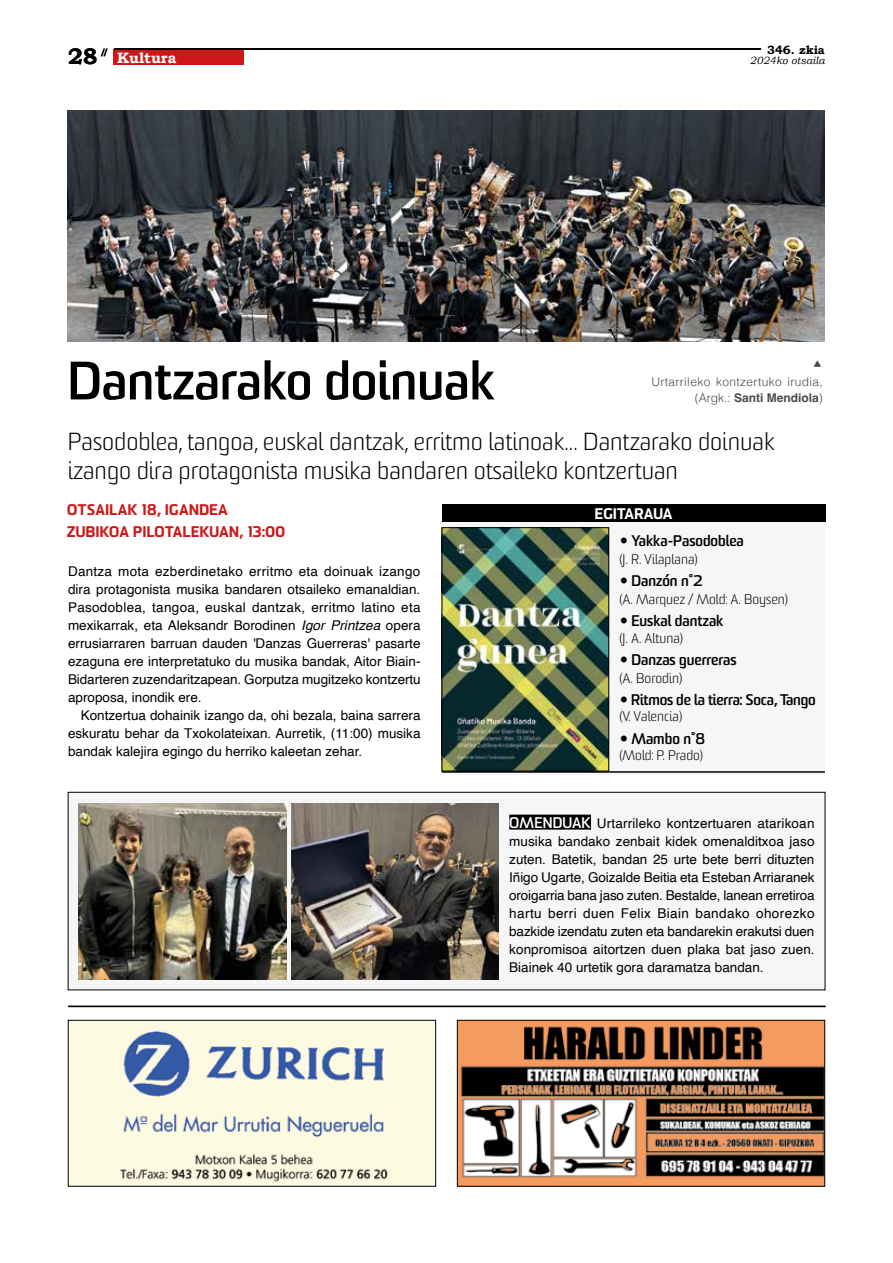
<style>
.page{position:relative;width:893px;height:1263px;background:#fff}
.page>*{position:absolute;margin:0;border:0;box-sizing:border-box;transform-origin:0 0}
.t1{font:700 52.5px "Sommet";color:#000}
.t2{font:300 24px/28.8px "Sommet";color:#000}
.t3{font:700 22.5px "Bookman Old Style";color:#000}
.t4{font:700 15px "Sommet";color:#000}
.t5{font:900 15px/21.8px "Sommet";letter-spacing:.03em;color:#cd1719}
.t6{font:900 15px "Sommet";letter-spacing:.02em;color:#fff}
.t7{font:700 15px "Bookman Old Style";color:#fff}
.t8{font:13.5px/18px "Helvetica";color:#000;text-align:justify}
.t9{font:300 13.5px "Sommet";color:#000}
.t10{font:300 12px/16.2px "Helvetica";letter-spacing:.03em;color:#4a4a49;text-align:right}
.t11{font:700 12px "Bookman Old Style";color:#000}
.t12{font:italic 10.5px "Bookman Old Style";color:#000}
.t13{font:700 9px "Bookman Old Style";color:#000}
.s1{font-weight:700}
.s2{font-style:italic}
.s3{font-family:"Sommet";font-weight:700;font-size:15px;color:#fff}
</style>
<div class="page">
<div style="left:113px;top:49px;width:130px;height:15px;background:#cd1719"></div>
<svg style="left:114px;top:48px;width:647px;height:2px"></svg>
<svg style="left:68px;top:1005px;width:757px;height:2px;background:#454545"></svg>
<div style="left:442px;top:513px;width:383px;height:261px;background:#f6f6f6"></div>
<img style="left:70px;top:1022px;width:364px;height:162px">
<div style="left:68px;top:1020px;width:368px;height:166px;border:1px solid #000"></div>
<img style="left:459px;top:1022px;width:364px;height:162px">
<div style="left:457px;top:1020px;width:368px;height:166px;border:1px solid #000"></div>
<img style="left:68px;top:111px;width:757px;height:231px">
<img style="left:444px;top:529px;width:163px;height:240px">
<div style="left:442px;top:527px;width:167px;height:244px;border:1px solid #000"></div>
<div style="left:442px;top:504px;width:383px;height:18px;background:#000"></div>
<div style="left:68px;top:792px;width:757px;height:198px;background:#f6f6f6"></div>
<div style="left:68px;top:792px;width:757px;height:198px;border:1px solid #000"></div>
<img style="left:78px;top:803px;width:209px;height:176px">
<img style="left:291px;top:803px;width:208px;height:176px">
<div style="left:509px;top:815px;width:82px;height:15px;background:#000"></div>
<hr style="left:442px;top:771px;width:383px;height:2px;background:#000">
<h3 class="t3" style="left:68px;top:40px;width:31px">28</h3>
<p class="t13" style="left:101px;top:45px;width:10px">//</p>
<p class="t11" style="left:767px;top:41px;width:59px">346. zkia</p>
<p class="t7" style="left:117px;top:47px;width:61px">Kultura</p>
<p class="t12" style="left:750px;top:53px;width:76px">2024ko otsaila</p>
<h1 class="t1" style="left:68px;top:348px;width:428px">Dantzarako doinuak</h1>
<p class="t10" style="left:651px;top:372px;width:173px">Urtarrileko kontzertuko irudia, (Argk.: <span class="s1">Santi Mendiola</span>)</p>
<h2 class="t2" style="left:68px;top:428px;width:708px">Pasodoblea, tangoa, euskal dantzak, erritmo latinoak... Dantzarako doinuak izango dira protagonista musika bandaren otsaileko kontzertuan</h2>
<p class="t5" style="left:67px;top:500px;width:220px">OTSAILAK 18, IGANDEA<br>ZUBIKOA PILOTALEKUAN, 13:00</p>
<p class="t8" style="left:68px;top:563px;width:354px">Dantza mota ezberdinetako erritmo eta doinuak izango dira protagonista musika bandaren otsaileko emanaldian.<br>Pasodoblea, tangoa, euskal dantzak, erritmo latino eta mexikarrak, eta Aleksandr Borodinen <span class="s2">Igor Printzea</span> opera errusiarraren barruan dauden 'Danzas Guerreras' pasarte ezaguna ere interpretatuko du musika bandak, Aitor Biain-Bidarteren zuzendaritzapean. Gorputza mugitzeko kontzertu aproposa, inondik ere.</p>
<p class="t8" style="left:68px;top:707px;width:354px;text-indent:13px">Kontzertua dohainik izango da, ohi bezala, baina sarrera eskuratu behar da Txokolateixan. Aurretik, (11:00) musika bandak kalejira egingo du herriko kaleetan zehar.</p>
<p class="t6" style="left:595px;top:504px;width:79px">EGITARAUA</p>
<p class="t4" style="left:631px;top:531px;width:114px">Yakka-Pasodoblea</p>
<p class="t9" style="left:620px;top:551px;width:79px">(J. R. Vilaplana)</p>
<p class="t4" style="left:631px;top:571px;width:73px">Danzón nº2</p>
<p class="t9" style="left:620px;top:591px;width:169px">(A. Marquez / Mold: A. Boysen)</p>
<p class="t4" style="left:631px;top:612px;width:93px">Euskal dantzak</p>
<p class="t9" style="left:620px;top:630px;width:65px">(J. A. Altuna)</p>
<p class="t4" style="left:631px;top:650px;width:107px">Danzas guerreras</p>
<p class="t9" style="left:620px;top:670px;width:64px">(A. Borodin)</p>
<p class="t4" style="left:631px;top:690px;width:186px">Ritmos de la tierra: Soca, Tango</p>
<p class="t9" style="left:620px;top:708px;width:64px">(V. Valencia)</p>
<p class="t4" style="left:631px;top:729px;width:75px">Mambo nº8</p>
<p class="t9" style="left:620px;top:747px;width:85px">(Mold: P. Prado)</p>
<p class="t8" style="left:509px;top:815px;width:307px"><span class="s3">OMENDUAK</span> Urtarrileko kontzertuaren atarikoan musika bandako zenbait kidek omenalditxoa jaso zuten. Batetik, bandan 25 urte bete berri dituzten Iñigo Ugarte, Goizalde Beitia eta Esteban Arriaranek oroigarria bana jaso zuten. Bestalde, lanean erretiroa hartu berri duen Felix Biain bandako ohorezko bazkide izendatu zuten eta bandarekin erakutsi duen konpromisoa aitortzen duen plaka bat jaso zuen.<br>Biainek 40 urtetik gora daramatza bandan.</p>
</div>
